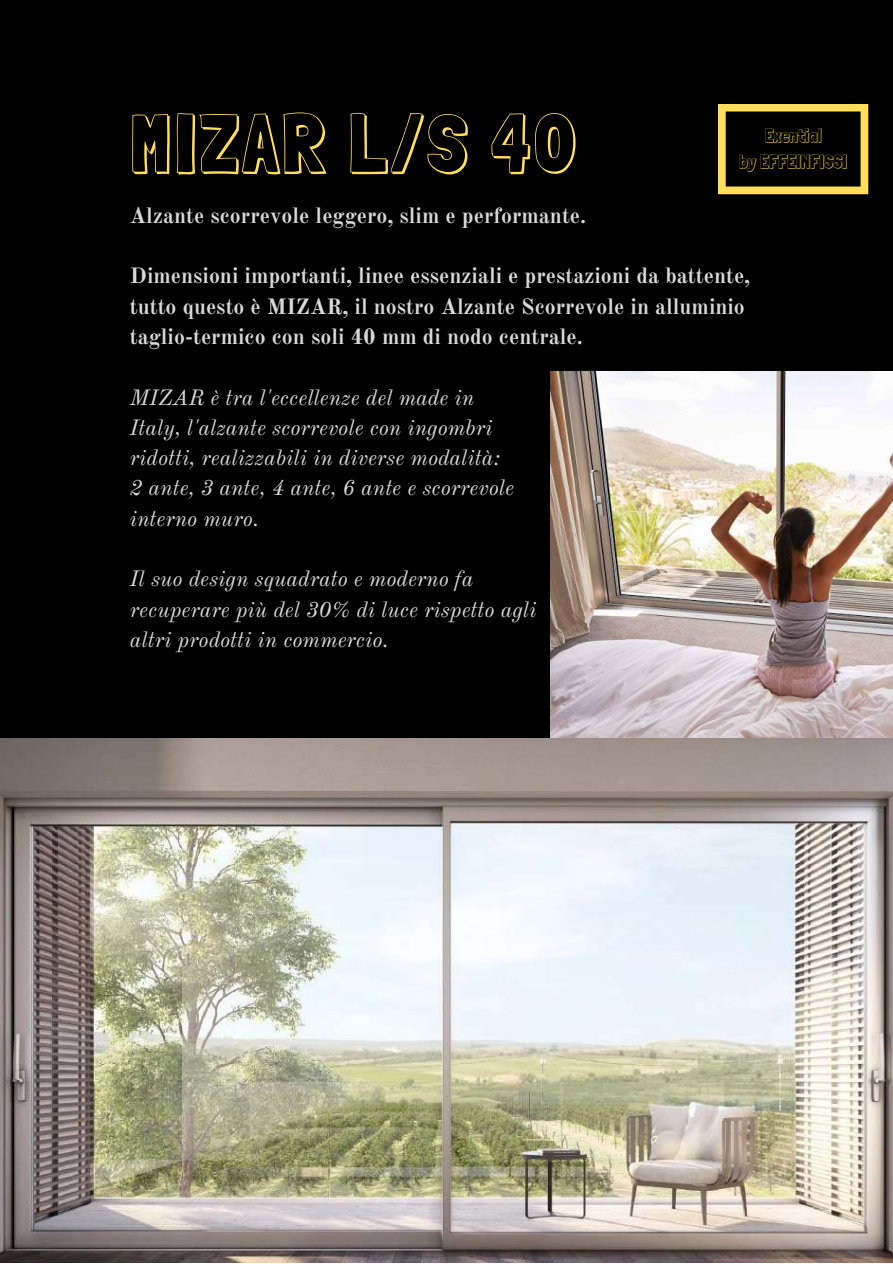
<style>
.page{position:relative;width:893px;height:1264px;background:#fff}
.page>*{position:absolute;margin:0;border:0;box-sizing:border-box;transform-origin:0 0}
.t1{font:81.3px "Londrina Shadow";letter-spacing:.05em;color:#ffde59}
.t2{font:italic 21.75px/30.3px "Old Standard";color:#d9d9d9}
.t3{font:700 21.75px/30.3px "Old Standard";color:#d9d9d9}
.t4{font:18.6px/25.8px "Londrina Shadow";color:#ffde59;text-align:center}
</style>
<div class="page">
<div style="left:0;top:0;width:892px;height:1262px;background:#000"></div>
<img style="left:550px;top:371px;width:342px;height:367px">
<svg style="left:718px;top:104px;width:150px;height:90px"></svg>
<img style="left:0;top:738px;width:892px;height:524px">
<h1 class="t1" style="left:130px;top:95px;width:447px">MIZAR L/S 40</h1>
<p class="t3" style="left:130px;top:200px;width:458px">Alzante scorrevole leggero, slim e performante.</p>
<p class="t3" style="left:130px;top:261px;width:622px">Dimensioni importanti, linee essenziali e prestazioni da battente, tutto questo è MIZAR, il nostro Alzante Scorrevole in alluminio taglio-termico con soli 40 mm di nodo centrale.</p>
<p class="t2" style="left:130px;top:382px;width:385px">MIZAR è tra l'eccellenze del made in Italy, l'alzante scorrevole con ingombri ridotti, realizzabili in diverse modalità:<br>2 ante, 3 ante, 4 ante, 6 ante e scorrevole interno muro.</p>
<p class="t4" style="left:739px;top:123px;width:109px">Exential<br>by EFFEINFISSI</p>
<p class="t2" style="left:130px;top:564px;width:408px">Il suo design squadrato e moderno fa recuperare più del 30% di luce rispetto agli altri prodotti in commercio.</p>
</div>
